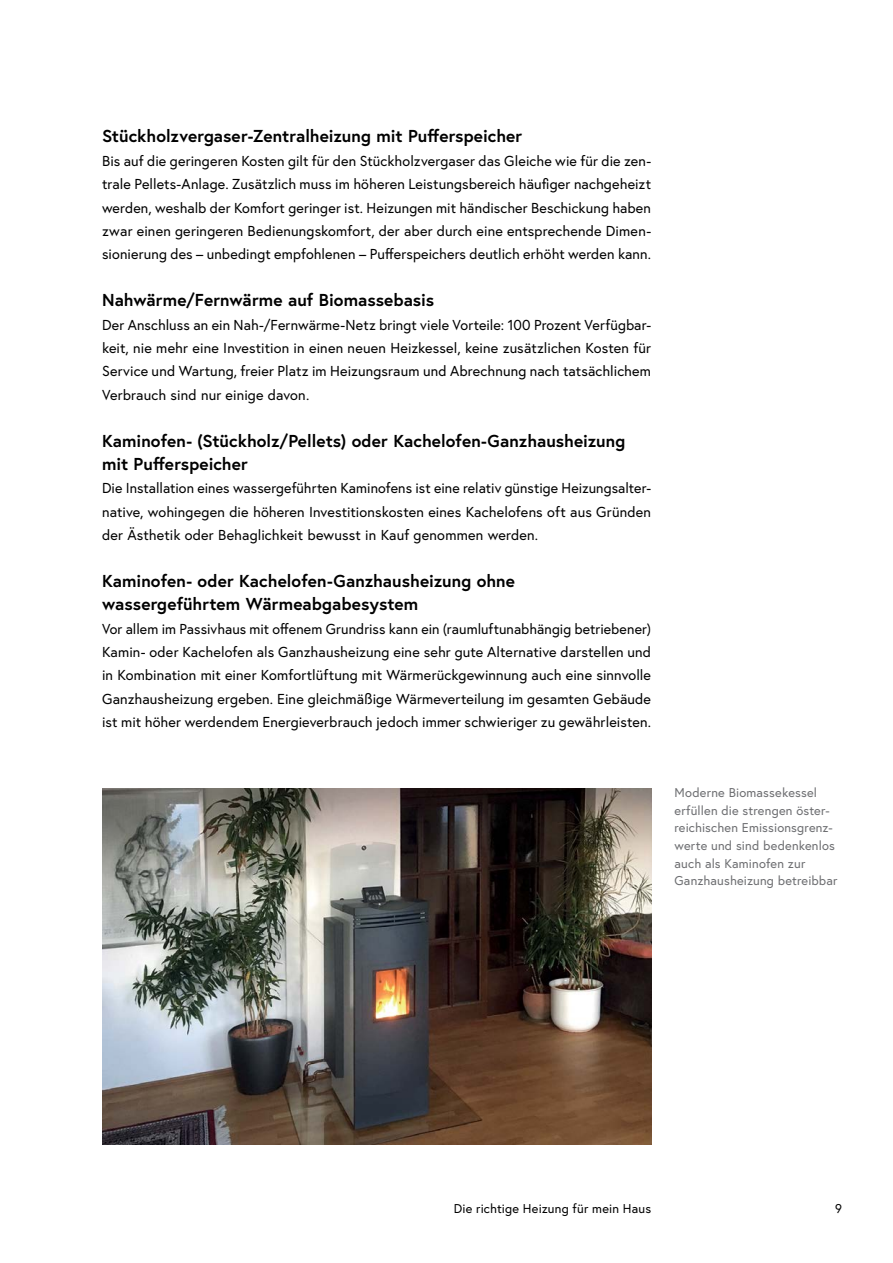
<style>
.page{position:relative;width:893px;height:1263px;background:#fff}
.page>*{position:absolute;margin:0;border:0;box-sizing:border-box;transform-origin:0 0}
.h3_ohne_Nummerierung{font:700 17.25px/23.4px "Europa Austria";letter-spacing:.005em;color:#000}
.t1{font:14.4px/23.4px "Europa Austria";letter-spacing:.005em;color:#000;text-align:justify}
.t2{font:12.75px/17.5px "Europa Austria";letter-spacing:.015em;color:#6d6e71}
.t3{font:12.75px "Europa Austria";letter-spacing:.015em;color:#000}
</style>
<div class="page">
<img style="left:102px;top:789px;width:549px;height:355px">
<h3 class="h3_ohne_Nummerierung" style="left:102px;top:124px;width:422px">Stückholzvergaser-Zentralheizung mit Pufferspeicher</h3>
<p class="t1" style="left:102px;top:149px;width:551px">Bis auf die geringeren Kosten gilt für den Stückholzvergaser das Gleiche wie für die zen&shy;trale Pellets-Anlage. Zusätzlich muss im höheren Leistungsbereich häufiger nachgeheizt werden, weshalb der Komfort geringer ist. Heizungen mit händischer Beschickung haben zwar einen geringeren Bedienungskomfort, der aber durch eine entsprechende Dimen&shy;sionierung des – unbedingt empfohlenen – Pufferspeichers deutlich erhöht werden kann.</p>
<h3 class="h3_ohne_Nummerierung" style="left:102px;top:288px;width:334px">Nahwärme/Fernwärme auf Biomassebasis</h3>
<p class="t1" style="left:102px;top:313px;width:551px">Der Anschluss an ein Nah-/Fernwärme-Netz bringt viele Vorteile: 100 Prozent Verfügbar&shy;keit, nie mehr eine Investition in einen neuen Heizkessel, keine zusätzlichen Kosten für Service und Wartung, freier Platz im Heizungsraum und Abrechnung nach tatsächlichem Verbrauch sind nur einige davon.</p>
<h3 class="h3_ohne_Nummerierung" style="left:102px;top:428px;width:525px">Kaminofen- (Stückholz/Pellets) oder Kachelofen-Ganzhausheizung mit Pufferspeicher</h3>
<p class="t1" style="left:102px;top:476px;width:550px">Die Installation eines wassergeführten Kaminofens ist eine relativ günstige Heizungsalter-</p>
<p class="t1" style="left:102px;top:500px;width:551px">native, wohingegen die höheren Investitionskosten eines Kachelofens oft aus Gründen der Ästhetik oder Behaglichkeit bewusst in Kauf genommen werden.</p>
<h3 class="h3_ohne_Nummerierung" style="left:102px;top:569px;width:414px">Kaminofen- oder Kachelofen-Ganzhausheizung ohne wassergeführtem Wärmeabgabesystem</h3>
<p class="t1" style="left:102px;top:617px;width:551px">Vor allem im Passivhaus mit offenem Grundriss kann ein (raumluftunabhängig betriebener)<br>Kamin- oder Kachelofen als Ganzhausheizung eine sehr gute Alternative darstellen und in Kombination mit einer Komfortlüftung mit Wärmerückgewinnung auch eine sinnvolle Ganzhausheizung ergeben. Eine gleichmäßige Wärmeverteilung im gesamten Gebäude ist mit höher werdendem Energieverbrauch jedoch immer schwieriger zu gewährleisten.</p>
<p class="t2" style="left:674px;top:784px;width:164px">Moderne Biomassekessel erfüllen die strengen öster&shy;reichischen Emissionsgrenz&shy;werte und sind bedenkenlos auch als Kaminofen zur<br>Ganzhausheizung betreibbar</p>
<p class="t3" style="left:454px;top:1200px;width:199px">Die richtige Heizung für mein Haus</p>
<p class="t3" style="left:835px;top:1200px;width:8px">9</p>
</div>
